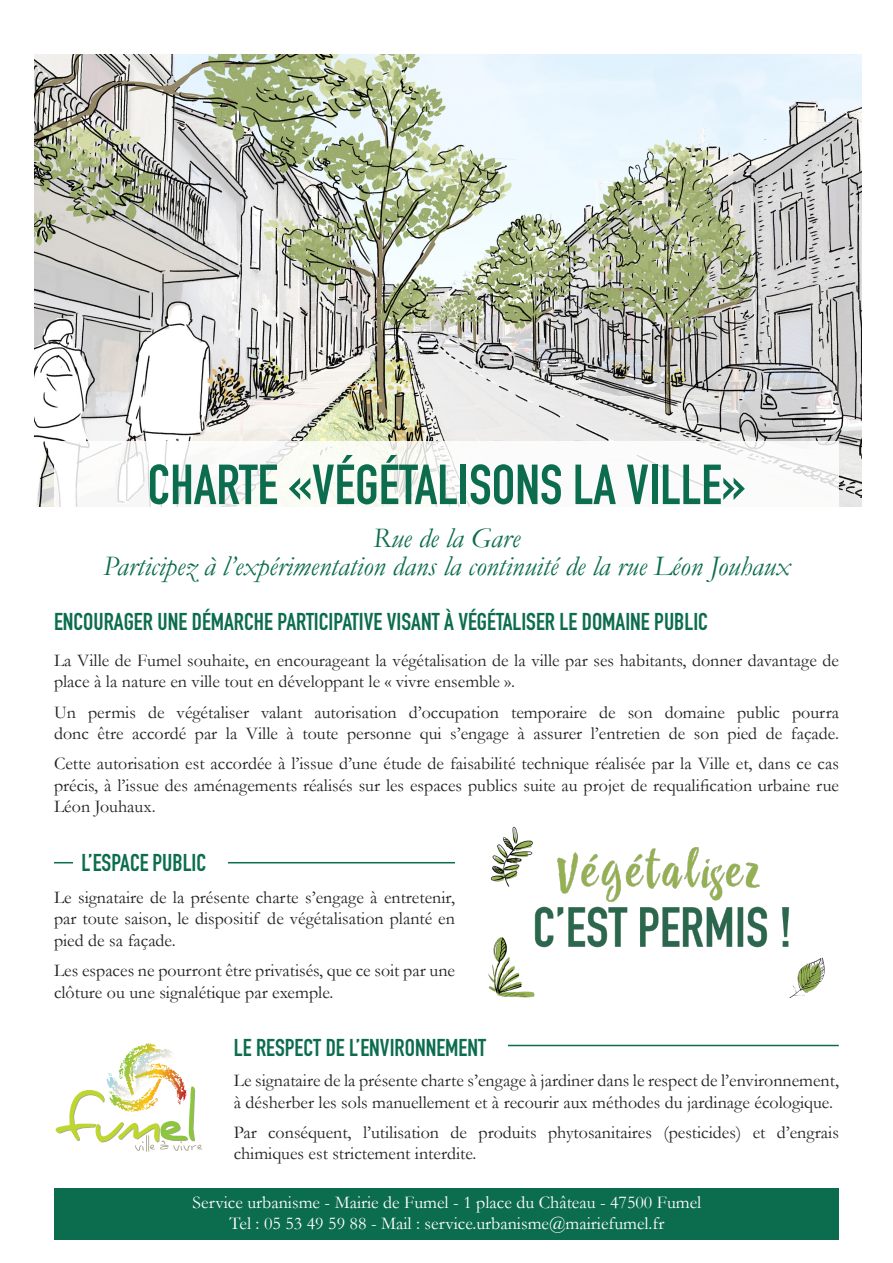
<style>
.page{position:relative;width:893px;height:1263px;background:#fff}
.page>*{position:absolute;margin:0;border:0;box-sizing:border-box;transform-origin:0 0}
.t1{font:55.5px "DIN Engschrift Std";color:#0c6c4e}
.t2{font:italic 28.5px "Garamond";color:#0c6c4e}
.t3{font:24px "DIN Engschrift Std";color:#0c6c4e}
.t4{font:18px/21.6px "Garamond";color:#231f20}
.t5{font:18px "Garamond";color:#fff}
</style>
<div class="page">
<img style="left:34px;top:54px;width:827px;height:452px">
<div style="left:54px;top:441px;width:785px;height:69px;background:#fff"></div>
<img style="left:488px;top:826px;width:337px;height:172px">
<hr style="left:54px;top:862px;width:401px;height:1px;background:#0c6c4e">
<hr style="left:247px;top:1045px;width:592px;height:1px;background:#0c6c4e">
<svg style="left:56px;top:1043px;width:146px;height:109px"></svg>
<div style="left:228px;top:1034px;width:279px;height:24px;background:#fff"></div>
<div style="left:54px;top:1188px;width:785px;height:51px;background:#0c6c4e"></div>
<div style="left:74px;top:852px;width:154px;height:25px;background:#fff"></div>
<p class="t1" style="left:148px;top:452px;width:599px">CHARTE «VÉGÉTALISONS LA VILLE»</p>
<p class="t2" style="left:373px;top:520px;width:149px">Rue de la Gare</p>
<p class="t2" style="left:103px;top:549px;width:688px">Participez à l’expérimentation dans la continuité de la rue Léon Jouhaux</p>
<p class="t3" style="left:54px;top:608px;width:655px">ENCOURAGER UNE DÉMARCHE PARTICIPATIVE VISANT À VÉGÉTALISER LE DOMAINE PUBLIC</p>
<p class="t4" style="left:54px;top:649px;width:786px">La Ville de Fumel souhaite, en encourageant la végétalisation de la ville par ses habitants, donner davantage de place à la nature en ville tout en développant le « vivre ensemble ».</p>
<p class="t4" style="left:54px;top:701px;width:786px">Un permis de végétaliser valant autorisation d’occupation temporaire de son domaine public pourra donc être accordé par la Ville à toute personne qui s’engage à assurer l’entretien de son pied de façade.</p>
<p class="t4" style="left:54px;top:752px;width:786px;text-align:justify">Cette autorisation est accordée à l’issue d’une étude de faisabilité technique réalisée par la Ville et, dans ce cas précis, à l’issue des aménagements réalisés sur les espaces publics suite au projet de requalification urbaine rue Léon Jouhaux.</p>
<p class="t3" style="left:82px;top:849px;width:126px">L’ESPACE PUBLIC</p>
<p class="t4" style="left:54px;top:886px;width:402px;text-align:justify">Le signataire de la présente charte s’engage à entretenir, par toute saison, le dispositif de végétalisation planté en pied de sa façade.</p>
<p class="t4" style="left:54px;top:959px;width:402px">Les espaces ne pourront être privatisés, que ce soit par une clôture ou une signalétique par exemple.</p>
<p class="t3" style="left:234px;top:1034px;width:254px">LE RESPECT DE L’ENVIRONNEMENT</p>
<p class="t4" style="left:234px;top:1069px;width:607px">Le signataire de la présente charte s’engage à jardiner dans le respect de l’environnement, à désherber les sols manuellement et à recourir aux méthodes du jardinage écologique.</p>
<p class="t4" style="left:234px;top:1121px;width:607px">Par conséquent, l’utilisation de produits phytosanitaires (pesticides) et d’engrais chimiques est strictement interdite.</p>
<p class="t5" style="left:193px;top:1191px;width:510px">Service urbanisme - Mairie de Fumel - 1 place du Château - 47500 Fumel</p>
<p class="t5" style="left:229px;top:1213px;width:436px">Tel : 05 53 49 59 88 - Mail : service.urbanisme@mairiefumel.fr</p>
</div>
